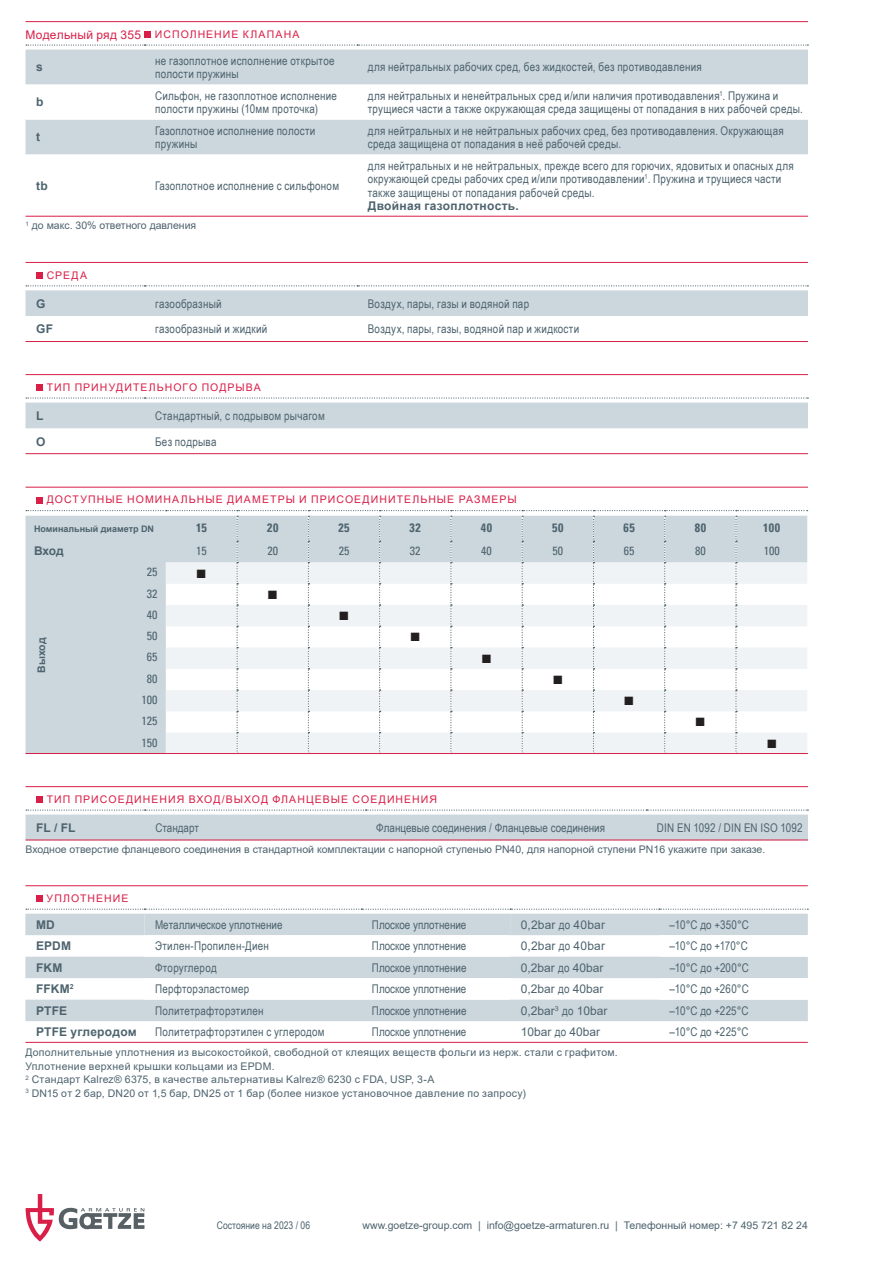
<style>
.page{position:relative;width:893px;height:1263px;background:#fff}
.page>*{position:absolute;margin:0;border:0;box-sizing:border-box;transform-origin:0 0}
.t1{font:18px "Arial";color:#231f20}
.t2{font:12px/13.5px "Arial Narrow";letter-spacing:.02em;color:#4d636e}
.t3{font:12px "Arial Narrow";color:#4d636e}
.t4{font:12px "Arial";color:#4d636e}
.t5{font:700 12px "Arial";letter-spacing:.02em;color:#4d636e}
.t6{font:condensed 12px "Univers";color:#4d636e}
.t7{font:700 condensed 12px "Univers";letter-spacing:.05em;color:#4d636e}
.t8{font:10.5px/13.5px "Arial";letter-spacing:.015em;color:#4d636e}
.t9{font:10.5px "Arial";letter-spacing:.1em;color:#d91e47}
.t10{font:10.5px "Arial Narrow";color:#4d636e}
.t11{font:700 10.5px "Arial";letter-spacing:-.005em;color:#4d636e}
.t12{font:700 9px "Arial";color:#4d636e}
.s1{font-size:12px}
.s2{font-family:"Arial Narrow"}
</style>
<div class="page">
<svg style="left:26px;top:1194px;width:118px;height:47px"></svg>
<hr style="left:26px;top:786px;width:782px;height:1px;background:#d91e47">
<div style="left:36px;top:796px;width:7px;height:7px;background:#d91e47"></div>
<svg style="left:26px;top:809px;width:782px;height:31px;background:#d2d8de"></svg>
<hr style="left:26px;top:840px;width:782px;height:1px;background:#d91e47">
<hr style="left:26px;top:374px;width:782px;height:1px;background:#d91e47">
<div style="left:36px;top:384px;width:7px;height:7px;background:#d91e47"></div>
<svg style="left:26px;top:397px;width:782px;height:31px;background:#d2dbe1"></svg>
<hr style="left:26px;top:453px;width:782px;height:1px;background:#d91e47">
<hr style="left:26px;top:487px;width:782px;height:1px;background:#d91e47">
<div style="left:36px;top:497px;width:7px;height:6px;background:#d91e47"></div>
<svg style="left:26px;top:510px;width:782px;height:243px"></svg>
<hr style="left:26px;top:753px;width:782px;height:1px;background:#d91e47">
<hr style="left:26px;top:21px;width:782px;height:1px;background:#d91e47">
<div style="left:144px;top:31px;width:7px;height:7px;background:#d91e47"></div>
<div style="left:26px;top:50px;width:782px;height:35px;background:#ccd6dd"></div>
<svg style="left:26px;top:120px;width:782px;height:96px"></svg>
<svg style="left:26px;top:45px;width:782px;height:1px"></svg>
<hr style="left:26px;top:216px;width:782px;height:1px;background:#d91e47">
<hr style="left:26px;top:262px;width:782px;height:1px;background:#d91e47">
<div style="left:36px;top:272px;width:7px;height:7px;background:#d91e47"></div>
<svg style="left:26px;top:285px;width:782px;height:31px;background:#d2dbe0"></svg>
<hr style="left:26px;top:341px;width:782px;height:1px;background:#d91e47">
<hr style="left:25px;top:885px;width:783px;height:1px;background:#d91e47">
<div style="left:36px;top:895px;width:6px;height:7px;background:#d91e47"></div>
<div style="left:25px;top:914px;width:783px;height:107px;background:#ccd6dd"></div>
<svg style="left:26px;top:909px;width:782px;height:91px"></svg>
<hr style="left:25px;top:1042px;width:783px;height:1px;background:#d91e47">
<p class="t9" style="left:26px;top:27px;width:276px"><span class="s1">Модельный ряд 355</span> ИСПОЛНЕНИЕ КЛАПАНА</p>
<p class="t5" style="left:36px;top:59px;width:8px">s</p>
<p class="t2" style="left:155px;top:53px;width:181px">не газоплотное исполнение открытое полости пружины</p>
<p class="t2" style="left:368px;top:60px;width:336px">для нейтральных рабочих сред, без жидкостей, без противодавления</p>
<p class="t5" style="left:36px;top:94px;width:9px">b</p>
<p class="t2" style="left:155px;top:88px;width:183px">Сильфон, не газоплотное исполнение полости пружины (10мм проточка)</p>
<p class="t2" style="left:368px;top:88px;width:436px">для нейтральных и ненейтральных сред и/или наличия противодавления<sup>1</sup>. Пружина и трущиеся части а также окружающая среда защищены от попадания в них рабочей среды.</p>
<p class="t5" style="left:36px;top:129px;width:5px">t</p>
<p class="t2" style="left:155px;top:123px;width:162px">Газоплотное исполнение полости пружины</p>
<p class="t2" style="left:368px;top:123px;width:417px">для нейтральных и не нейтральных рабочих сред, без противодавления. Окружающая среда защищена от попадания в неё рабочей среды.</p>
<p class="t5" style="left:36px;top:177px;width:13px">tb</p>
<p class="t2" style="left:155px;top:179px;width:185px">Газоплотное исполнение с сильфоном</p>
<p class="t2" style="left:368px;top:158px;width:427px">для нейтральных и не нейтральных, прежде всего для горючих, ядовитых и опасных для окружающей среды рабочих сред и/или противодавлении<sup>1</sup>. Пружина и трущиеся части также защищены от попадания рабочей среды.</p>
<p class="t5" style="left:368px;top:197px;width:152px">Двойная газоплотность.</p>
<p class="t8" style="left:26px;top:219px;width:172px"><sup>1</sup> до макс. 30% ответного давления</p>
<p class="t9" style="left:47px;top:268px;width:42px">СРЕДА</p>
<p class="t5" style="left:36px;top:295px;width:11px">G</p>
<p class="t2" style="left:155px;top:296px;width:68px">газообразный</p>
<p class="t2" style="left:368px;top:296px;width:163px">Воздух, пары, газы и водяной пар</p>
<p class="t5" style="left:36px;top:321px;width:18px">GF</p>
<p class="t2" style="left:155px;top:322px;width:114px">газообразный и жидкий</p>
<p class="t2" style="left:368px;top:322px;width:213px">Воздух, пары, газы, водяной пар и жидкости</p>
<p class="t9" style="left:47px;top:380px;width:216px">ТИП ПРИНУДИТЕЛЬНОГО ПОДРЫВА</p>
<p class="t5" style="left:36px;top:407px;width:9px">L</p>
<p class="t2" style="left:155px;top:408px;width:171px">Стандартный, с подрывом рычагом</p>
<p class="t5" style="left:36px;top:433px;width:11px">O</p>
<p class="t2" style="left:155px;top:434px;width:63px">Без подрыва</p>
<p class="t9" style="left:47px;top:492px;width:472px">ДОСТУПНЫЕ НОМИНАЛЬНЫЕ ДИАМЕТРЫ И ПРИСОЕДИНИТЕЛЬНЫЕ РАЗМЕРЫ</p>
<p class="t12" style="left:34px;top:522px;width:122px">Номинальный диаметр DN</p>
<p class="t7" style="left:196px;top:520px;width:12px">15</p>
<p class="t7" style="left:267px;top:520px;width:13px">20</p>
<p class="t7" style="left:338px;top:520px;width:13px">25</p>
<p class="t7" style="left:410px;top:520px;width:13px">32</p>
<p class="t7" style="left:481px;top:520px;width:13px">40</p>
<p class="t7" style="left:552px;top:520px;width:13px">50</p>
<p class="t7" style="left:623px;top:520px;width:13px">65</p>
<p class="t7" style="left:695px;top:520px;width:13px">80</p>
<p class="t7" style="left:763px;top:520px;width:18px">100</p>
<p class="t5" style="left:34px;top:542px;width:31px">Вход</p>
<p class="t6" style="left:196px;top:543px;width:12px">15</p>
<p class="t6" style="left:267px;top:543px;width:12px">20</p>
<p class="t6" style="left:339px;top:543px;width:12px">25</p>
<p class="t6" style="left:410px;top:543px;width:12px">32</p>
<p class="t6" style="left:481px;top:543px;width:12px">40</p>
<p class="t6" style="left:552px;top:543px;width:12px">50</p>
<p class="t6" style="left:624px;top:543px;width:12px">65</p>
<p class="t6" style="left:695px;top:543px;width:12px">80</p>
<p class="t6" style="left:764px;top:543px;width:17px">100</p>
<p class="t6" style="left:147px;top:564px;width:12px">25</p>
<h1 class="t1" style="left:196px;top:559px;width:12px">■</h1>
<p class="t6" style="left:147px;top:586px;width:12px">32</p>
<h1 class="t1" style="left:267px;top:580px;width:12px">■</h1>
<p class="t6" style="left:147px;top:607px;width:12px">40</p>
<h1 class="t1" style="left:339px;top:601px;width:12px">■</h1>
<p class="t6" style="left:147px;top:628px;width:12px">50</p>
<h1 class="t1" style="left:410px;top:623px;width:12px">■</h1>
<p class="t6" style="left:147px;top:650px;width:12px">65</p>
<h1 class="t1" style="left:481px;top:644px;width:12px">■</h1>
<p class="t6" style="left:147px;top:671px;width:12px">80</p>
<h1 class="t1" style="left:552px;top:665px;width:12px">■</h1>
<p class="t6" style="left:141px;top:692px;width:17px">100</p>
<h1 class="t1" style="left:624px;top:686px;width:12px">■</h1>
<p class="t6" style="left:141px;top:713px;width:17px">125</p>
<h1 class="t1" style="left:695px;top:708px;width:12px">■</h1>
<p class="t6" style="left:141px;top:735px;width:17px">150</p>
<h1 class="t1" style="left:766px;top:729px;width:12px">■</h1>
<p class="t11" style="left:34px;top:673px;width:37px;rotate:-90deg">Выход</p>
<p class="t9" style="left:47px;top:792px;width:392px">ТИП ПРИСОЕДИНЕНИЯ ВХОД/ВЫХОД ФЛАНЦЕВЫЕ СОЕДИНЕНИЯ</p>
<p class="t5" style="left:36px;top:819px;width:41px">FL / FL</p>
<p class="t3" style="left:155px;top:819px;width:45px">Стандарт</p>
<p class="t3" style="left:376px;top:819px;width:230px">Фланцевые соединения / Фланцевые соединения</p>
<p class="t2" style="left:657px;top:820px;width:147px">DIN EN 1092 / DIN EN ISO 1092</p>
<p class="t8" style="left:26px;top:842px;width:741px">Входное отверстие фланцевого соединения в стандартной комплектации с напорной ступенью PN40, для напорной ступени PN16 укажите при заказе.</p>
<p class="t9" style="left:47px;top:891px;width:83px">УПЛОТНЕНИЕ</p>
<p class="t5" style="left:36px;top:916px;width:20px">MD</p>
<p class="t3" style="left:155px;top:916px;width:129px">Металлическое уплотнение</p>
<p class="t3" style="left:372px;top:916px;width:96px">Плоское уплотнение</p>
<p class="t4" style="left:521px;top:916px;width:86px">0,2bar <span class="s2">до</span> 40bar</p>
<p class="t2" style="left:670px;top:917px;width:81px">–10°C до +350°C</p>
<p class="t5" style="left:36px;top:938px;width:37px">EPDM</p>
<p class="t2" style="left:155px;top:939px;width:115px">Этилен-Пропилен-Диен</p>
<p class="t3" style="left:372px;top:937px;width:96px">Плоское уплотнение</p>
<p class="t4" style="left:521px;top:938px;width:86px">0,2bar <span class="s2">до</span> 40bar</p>
<p class="t2" style="left:670px;top:939px;width:80px">–10°C до +170°C</p>
<p class="t5" style="left:36px;top:959px;width:28px">FKM</p>
<p class="t2" style="left:155px;top:960px;width:63px">Фторуглерод</p>
<p class="t3" style="left:372px;top:959px;width:96px">Плоское уплотнение</p>
<p class="t4" style="left:521px;top:959px;width:84px">0,2bar <span class="s2">до</span> 40bar</p>
<p class="t2" style="left:670px;top:960px;width:81px">–10°C до +200°C</p>
<p class="t5" style="left:36px;top:980px;width:39px">FFKM<sup>2</sup></p>
<p class="t2" style="left:155px;top:982px;width:96px">Перфторэластомер</p>
<p class="t3" style="left:372px;top:980px;width:96px">Плоское уплотнение</p>
<p class="t4" style="left:521px;top:981px;width:84px">0,2bar <span class="s2">до</span> 40bar</p>
<p class="t2" style="left:670px;top:982px;width:81px">–10°C до +260°C</p>
<p class="t5" style="left:36px;top:1002px;width:33px">PTFE</p>
<p class="t2" style="left:155px;top:1003px;width:110px">Политетрафторэтилен</p>
<p class="t3" style="left:372px;top:1002px;width:96px">Плоское уплотнение</p>
<p class="t4" style="left:521px;top:1002px;width:88px">0,2bar<sup>3</sup> <span class="s2">до</span> 10bar</p>
<p class="t2" style="left:670px;top:1003px;width:80px">–10°C до +225°C</p>
<p class="t5" style="left:36px;top:1023px;width:102px">PTFE углеродом</p>
<p class="t2" style="left:155px;top:1025px;width:171px">Политетрафторэтилен с углеродом</p>
<p class="t3" style="left:372px;top:1023px;width:96px">Плоское уплотнение</p>
<p class="t4" style="left:521px;top:1024px;width:81px">10bar <span class="s2">до</span> 40bar</p>
<p class="t2" style="left:670px;top:1025px;width:80px">–10°C до +225°C</p>
<p class="t8" style="left:25px;top:1046px;width:594px">Дополнительные уплотнения из высокостойкой, свободной от клеящих веществ фольги из нерж. стали с графитом.<br>Уплотнение верхней крышки кольцами из EPDM.<br><sup>2</sup> Стандарт Kalrez® 6375, в качестве альтернативы Kalrez® 6230 с FDA, USP, 3-A<br><sup>3</sup> DN15 от 2 бар, DN20 от 1,5 бар, DN25 от 1 бар (более низкое установочное давление по запросу)</p>
<p class="t10" style="left:217px;top:1217px;width:95px">Состояние на 2023 / 06</p>
<p class="t8" style="left:363px;top:1218px;width:447px">www.goetze-group.com | info@goetze-armaturen.ru | Телефонный номер: +7 495 721 82 24</p>
</div>
